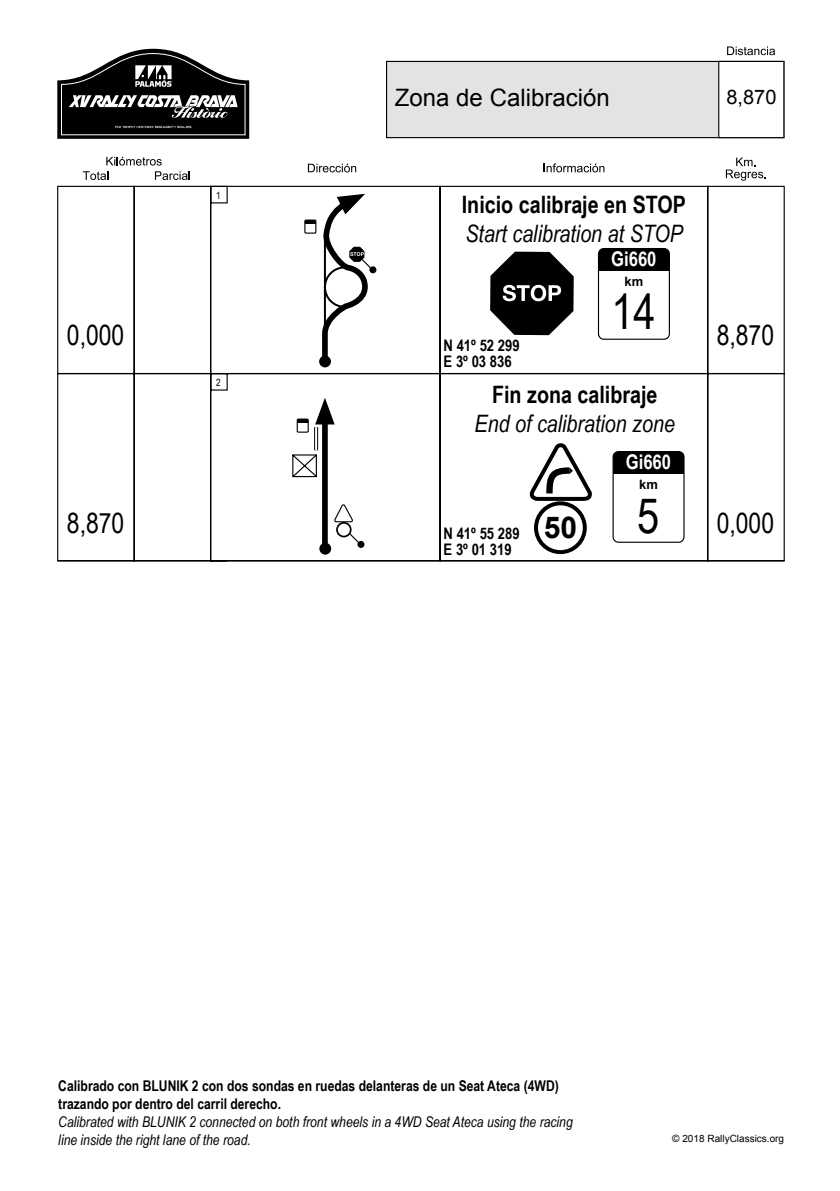
<style>
.page{position:relative;width:840px;height:1191px;background:#fff}
.page>*{position:absolute;margin:0;border:0;box-sizing:border-box;transform-origin:0 0}
.t1{font:48.6px "Arial Narrow";color:#000}
.t2{font:28px "Arial Narrow";color:#000}
.t3{font:italic 24px "Arial Narrow";color:#000}
.t4{font:700 24px "Arial Narrow";color:#000}
.t5{font:24px "Arial";color:#000}
.t6{font:700 20.2px "Arial Narrow";color:#fff}
.t7{font:20px "Arial";color:#000}
.t8{font:700 16px/16px "Arial Narrow";color:#000}
.t9{font:italic 14.8px/17.8px "Arial Narrow";color:#000}
.t10{font:700 14.8px/17.8px "Arial Narrow";color:#000}
.t11{font:700 13px "Arial";color:#000}
.t12{font:10px "Arial";color:#000}
.t13{font:10px "Arial Narrow";color:#000}
.s1{font-family:"Arial";font-size:30px}
</style>
<div class="page">
<svg style="left:57px;top:49px;width:192px;height:90px"></svg>
<svg style="left:57px;top:185px;width:727px;height:377px"></svg>
<svg style="left:83px;top:157px;width:107px;height:23px"></svg>
<svg style="left:308px;top:164px;width:48px;height:8px"></svg>
<svg style="left:543px;top:163px;width:61px;height:9px"></svg>
<svg style="left:725px;top:157px;width:40px;height:24px"></svg>
<div style="left:386px;top:61px;width:397px;height:77px;background:#e3e3e3"></div>
<div style="left:386px;top:61px;width:398px;height:77px;border:1px solid #000"></div>
<svg style="left:727px;top:46px;width:47px;height:9px"></svg>
<div style="left:718px;top:61px;width:65px;height:77px;background:#fff"></div>
<div style="left:717px;top:61px;width:67px;height:77px;border:1px solid #000"></div>
<div style="left:319px;top:543px;width:12px;height:11px;background:#000;border-radius:50%"></div>
<div style="left:305px;top:220px;width:10px;height:13px;background:#fff;border-radius:2px"></div>
<hr style="left:305px;top:220px;width:10px;height:4px;background:#000">
<div style="left:304px;top:219px;width:12px;height:15px;border:1px solid #000;border-radius:2px"></div>
<svg style="left:490px;top:252px;width:83px;height:83px"></svg>
<div style="left:598px;top:248px;width:71px;height:91px;background:#fff;border-radius:5px"></div>
<div style="left:598px;top:248px;width:71px;height:22px;background:#000"></div>
<div style="left:597px;top:248px;width:72px;height:92px;border:1px solid #000;border-radius:5px"></div>
<div style="left:369px;top:266px;width:7px;height:7px;background:#000;border-radius:50%"></div>
<svg style="left:319px;top:193px;width:54px;height:175px"></svg>
<div style="left:322px;top:414px;width:5px;height:134px;background:#000"></div>
<svg style="left:315px;top:398px;width:19px;height:26px"></svg>
<svg style="left:291px;top:453px;width:27px;height:25px"></svg>
<div style="left:357px;top:541px;width:7px;height:7px;background:#000;border-radius:50%"></div>
<svg style="left:348px;top:532px;width:13px;height:13px"></svg>
<svg style="left:525px;top:424px;width:68px;height:97px"></svg>
<svg style="left:334px;top:500px;width:19px;height:23px"></svg>
<div style="left:337px;top:523px;width:13px;height:13px;background:#fff;border-radius:50%"></div>
<div style="left:336px;top:522px;width:15px;height:15px;border:2px solid #000;border-radius:50%"></div>
<div style="left:535px;top:503px;width:49px;height:49px;background:#fff;border-radius:50%"></div>
<div style="left:533px;top:501px;width:53px;height:53px;border:4px solid #000;border-radius:50%"></div>
<hr style="left:314px;top:427px;width:4px;height:23px;background:#222">
<hr style="left:315px;top:427px;width:2px;height:23px;background:#fff">
<div style="left:297px;top:419px;width:11px;height:13px;background:#fff;border-radius:2px"></div>
<svg style="left:298px;top:420px;width:8px;height:2px"></svg>
<div style="left:296px;top:418px;width:12px;height:15px;border:1px solid #000;border-radius:2px"></div>
<div style="left:612px;top:451px;width:71px;height:91px;background:#fff;border-radius:5px"></div>
<div style="left:612px;top:451px;width:71px;height:22px;background:#000"></div>
<div style="left:612px;top:451px;width:72px;height:92px;border:1px solid #000;border-radius:5px"></div>
<h2 class="t2" style="left:67px;top:315px;width:59px">0,000</h2>
<h2 class="t2" style="left:67px;top:502px;width:59px">8,870</h2>
<p class="t13" style="left:216px;top:188px;width:6px">1</p>
<p class="t13" style="left:216px;top:375px;width:6px">2</p>
<h3 class="t5" style="left:394px;top:82px;width:216px">Zona de Calibración</h3>
<h3 class="t7" style="left:726px;top:84px;width:52px">8,870</h3>
<h3 class="t4" style="left:461px;top:186px;width:225px">Inicio calibraje en STOP</h3>
<h3 class="t3" style="left:465px;top:216px;width:219px">Start calibration at STOP</h3>
<p class="t8" style="left:443px;top:337px;width:77px">N 41º 52 299<br>E 3º 03 836</p>
<h3 class="t6" style="left:611px;top:244px;width:47px">Gi660</h3>
<h1 class="t1" style="left:611px;top:277px;width:46px">14</h1>
<p class="t11" style="left:624px;top:272px;width:20px">km</p>
<h3 class="t4" style="left:492px;top:377px;width:167px">Fin zona calibraje</h3>
<h3 class="t3" style="left:474px;top:407px;width:202px">End of calibration zone</h3>
<p class="t8" style="left:443px;top:524px;width:135px">N 41º 55 289 <span class="s1">50<br></span>E 3º 01 319</p>
<h3 class="t6" style="left:625px;top:447px;width:47px">Gi660</h3>
<h1 class="t1" style="left:636px;top:480px;width:24px">5</h1>
<p class="t11" style="left:638px;top:475px;width:20px">km</p>
<h2 class="t2" style="left:716px;top:315px;width:59px">8,870</h2>
<h2 class="t2" style="left:716px;top:502px;width:59px">0,000</h2>
<p class="t10" style="left:58px;top:1076px;width:501px">Calibrado con BLUNIK 2 con dos sondas en ruedas delanteras de un Seat Ateca (4WD) trazando por dentro del carril derecho.</p>
<p class="t9" style="left:58px;top:1112px;width:515px">Calibrated with BLUNIK 2 connected on both front wheels in a 4WD Seat Ateca using the racing line inside the right lane of the road.</p>
<p class="t12" style="left:671px;top:1131px;width:113px">© 2018 RallyClassics.org</p>
</div>
